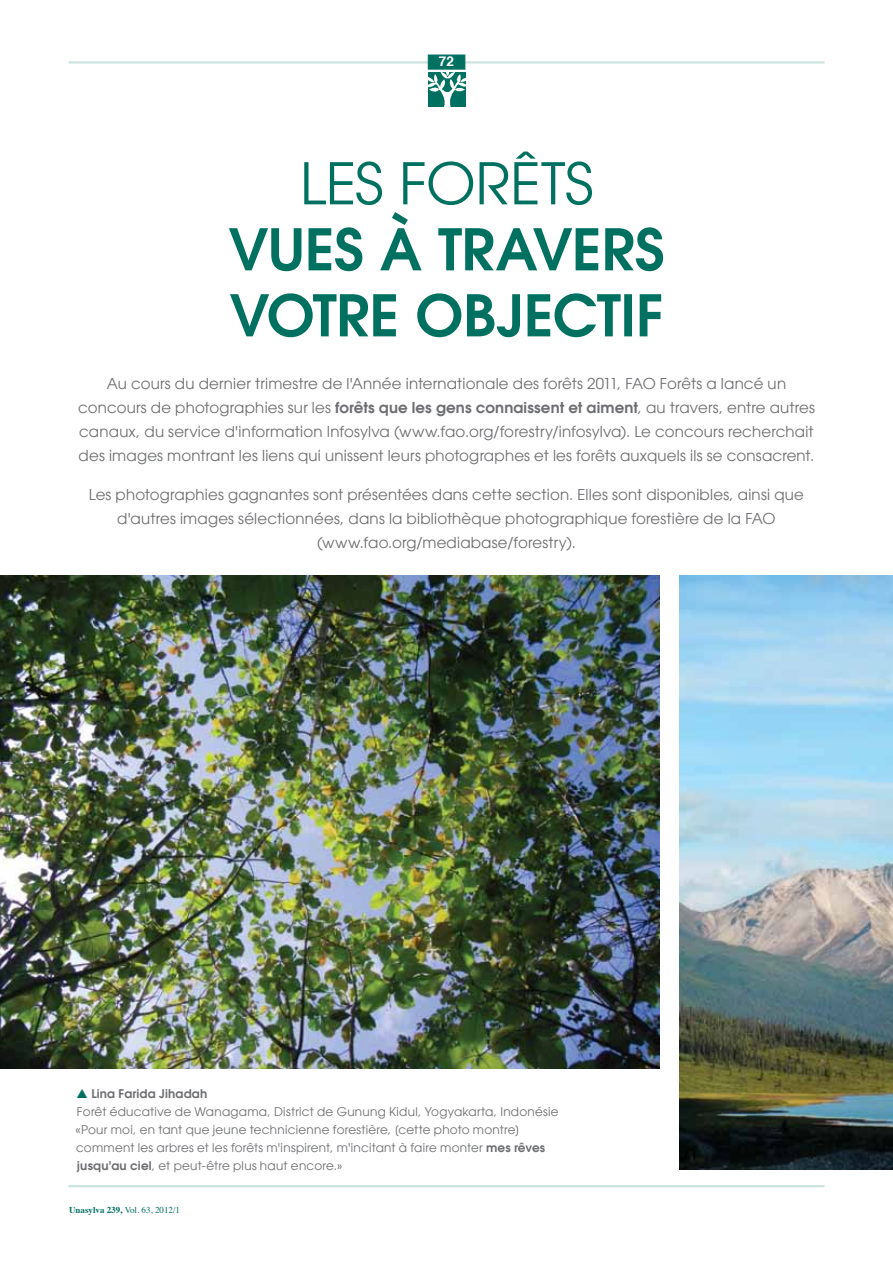
<style>
.page{position:relative;width:893px;height:1263px;background:#fff}
.page>*{position:absolute;margin:0;border:0;box-sizing:border-box;transform-origin:0 0}
.t1{font:600 57px/66px "Avant Garde";letter-spacing:-.005em;color:#007161}
.t2{font:57px "Avant Garde";color:#007161}
.t3{font:15px/24px "Avant Garde";letter-spacing:.015em;color:#6d6e71;text-align:center}
.t4{font:700 13.5px "Helvetica";color:#fff}
.t5{font:12px/18px "Avant Garde";letter-spacing:.02em;color:#6d6e71}
.t6{font:9px "Times";color:#007161}
.s1{font-weight:600}
.s2{color:#007161}
.s3{font-weight:700}
</style>
<div class="page">
<hr style="left:68px;top:61px;width:756px;height:3px;background:#cce3df">
<hr style="left:68px;top:1185px;width:756px;height:2px;background:#cce3df">
<div style="left:428px;top:55px;width:37px;height:14px;background:#007161"></div>
<img style="left:428px;top:72px;width:37px;height:35px">
<img style="left:680px;top:576px;width:213px;height:594px">
<img style="left:0;top:576px;width:660px;height:493px">
<p class="t4" style="left:439px;top:51px;width:17px">72</p>
<h1 class="t2" style="left:300px;top:150px;width:136px">Les for</h1>
<h1 class="t2" style="left:510px;top:150px;width:85px">êts</h1>
<h1 class="t1" style="left:228px;top:216px;width:438px">VUES À TRAVERS<br>VOTRE OBJECTIF</h1>
<p class="t3" style="left:78px;top:371px;width:738px">Au cours du dernier trimestre de l'Année internationale des forêts 2011, FAO Forêts a lancé un concours de photographies sur les <span class="s1">forêts que les gens connaissent et aiment</span>, au travers, entre autres canaux, du service d'information Infosylva (www.fao.org/forestry/infosylva). Le concours recherchait des images montrant les liens qui unissent leurs photographes et les forêts auxquels ils se consacrent.</p>
<p class="t3" style="left:89px;top:482px;width:717px">Les photographies gagnantes sont présentées dans cette section. Elles sont disponibles, ainsi que d'autres images sélectionnées, dans la bibliothèque photographique forestière de la FAO (www.fao.org/mediabase/forestry).</p>
<p class="t5" style="left:76px;top:1084px;width:485px"><span class="s2">▲</span> <span class="s1">Lina Farida Jihadah<br></span>Forêt éducative de Wanagama, District de Gunung Kidul, Yogyakarta, Indonésie «Pour moi, en tant que jeune technicienne forestière, [cette photo montre] comment les arbres et les forêts m'inspirent, m'incitant à faire monter <span class="s1">mes rêves jusqu'au ciel</span>, et peut-être plus haut encore.»</p>
<p class="t6" style="left:69px;top:1201px;width:113px"><span class="s3">Unasylva 239,</span> Vol. 63, 2012/1</p>
</div>
